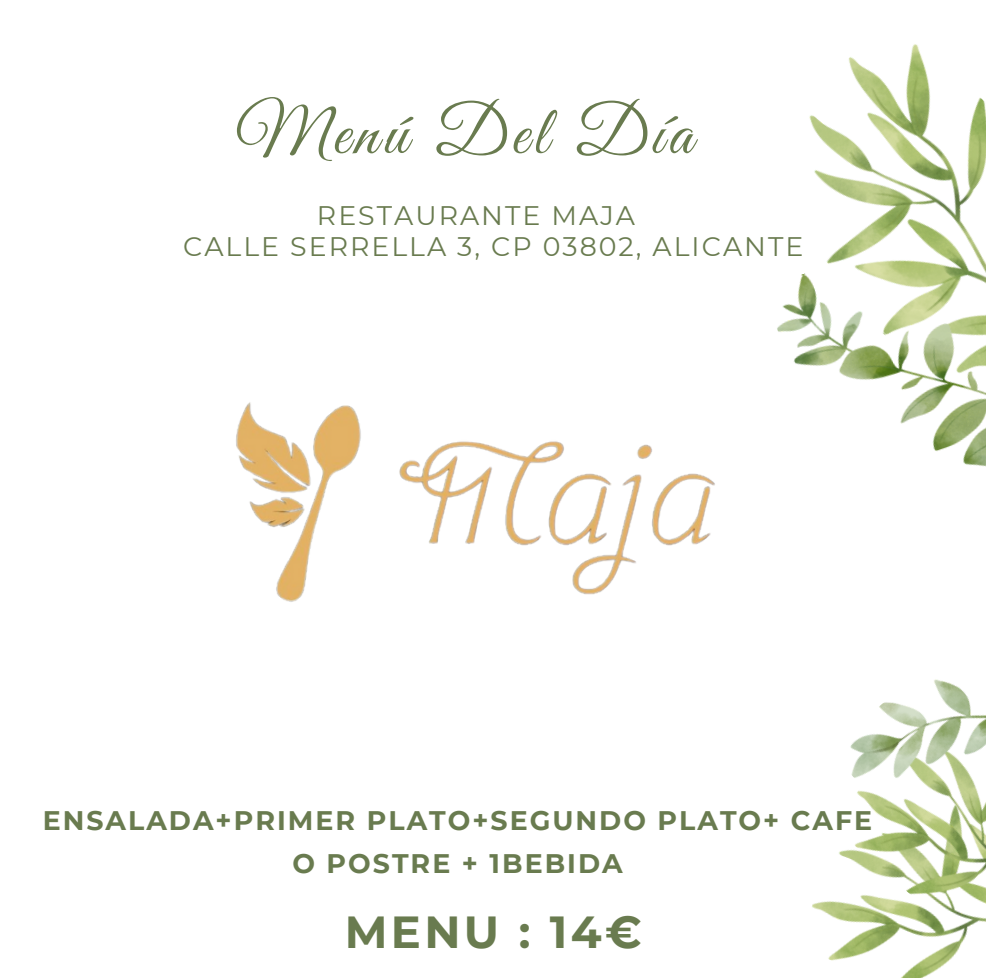
<style>
.page{position:relative;width:986px;height:978px;background:#fff}
.page>*{position:absolute;margin:0;border:0;box-sizing:border-box;transform-origin:0 0}
.t1{font:69px "Great Vibes";letter-spacing:.075em;color:#697b4f}
.t2{font:700 44.8px "Montserrat";letter-spacing:.075em;color:#697b4f}
.t3{font:700 26.8px/42px "Montserrat";letter-spacing:.075em;color:#697b4f;text-align:center}
.t4{font:26.8px "Montserrat";letter-spacing:.075em;color:#697b4f}
</style>
<div class="page">
<img style="left:809px;top:44px;width:177px;height:150px">
<img style="left:777px;top:194px;width:209px;height:273px">
<img style="left:829px;top:840px;width:157px;height:138px">
<img style="left:850px;top:679px;width:136px;height:161px">
<img style="left:236px;top:374px;width:560px;height:228px">
<p class="t1" style="left:236px;top:94px;width:458px">Menú Del Día</p>
<p class="t4" style="left:317px;top:199px;width:319px">RESTAURANTE MAJA</p>
<p class="t4" style="left:183px;top:230px;width:622px">CALLE SERRELLA 3, CP 03802, ALICANTE</p>
<p class="t3" style="left:43px;top:800px;width:831px">ENSALADA+PRIMER PLATO+SEGUNDO PLATO+ CAFE<br>O POSTRE + 1BEBIDA</p>
<p class="t2" style="left:345px;top:905px;width:298px">MENU : 14€</p>
</div>
